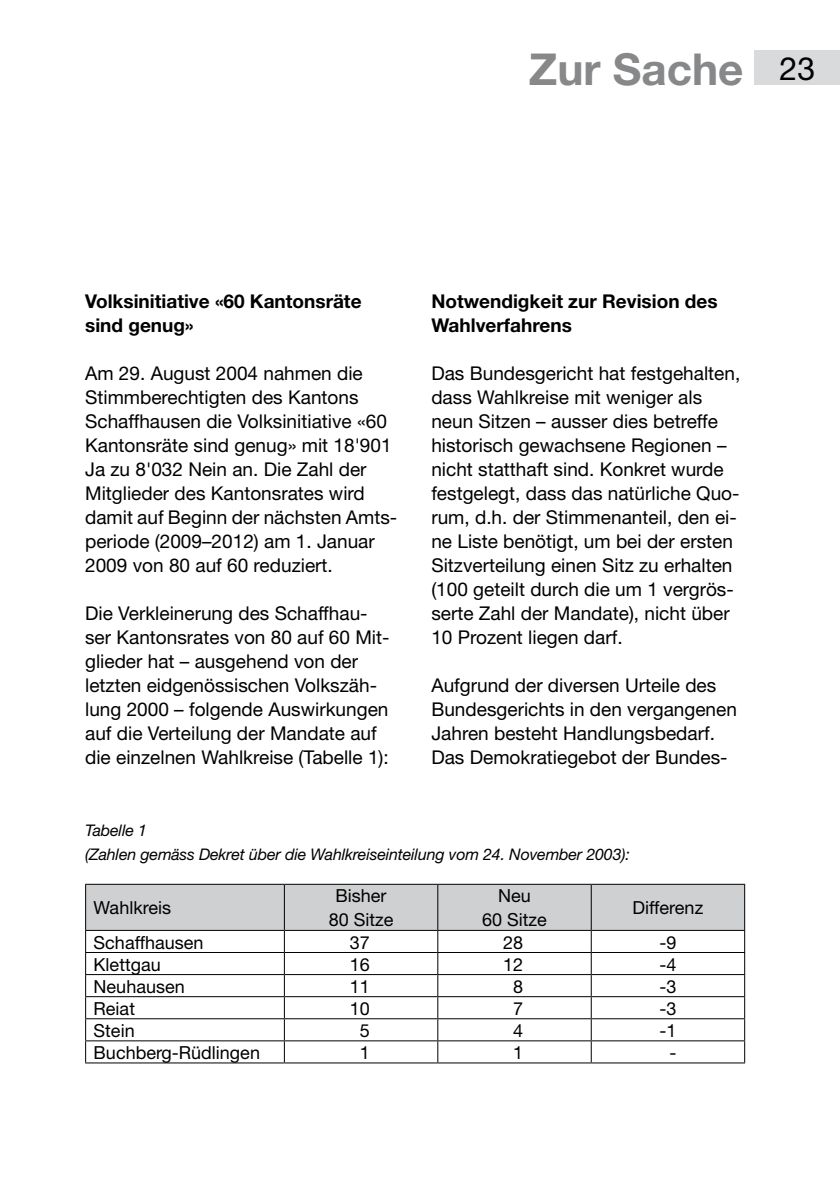
<style>
.page{position:relative;width:840px;height:1191px;background:#fff}
.page>*{position:absolute;margin:0;border:0;box-sizing:border-box;transform-origin:0 0}
.t1{font:700 44px "Helvetica Neue";color:#878889}
.t2{font:19px/24px "Helvetica Neue";color:#000}
.t3{font:700 19px/24px "Helvetica Neue";color:#000}
.t4{font:18px/24px "Helvetica Neue";color:#000;text-align:center}
.t5{font:italic 16px/24px "Helvetica Neue";letter-spacing:-.01em;color:#000}
.s1{font-weight:400;font-size:32px;color:#000}
</style>
<div class="page">
<div style="left:754px;top:51px;width:85px;height:34px;background:#d9dadb"></div>
<hr style="left:85px;top:883px;width:199px;height:1px;background:#000">
<hr style="left:284px;top:883px;width:153px;height:1px;background:#000">
<hr style="left:437px;top:883px;width:154px;height:1px;background:#000">
<hr style="left:591px;top:883px;width:153px;height:1px;background:#000">
<svg style="left:85px;top:884px;width:659px;height:178px"></svg>
<hr style="left:85px;top:1062px;width:199px;height:1px;background:#000">
<hr style="left:284px;top:1062px;width:153px;height:1px;background:#000">
<hr style="left:437px;top:1062px;width:154px;height:1px;background:#000">
<hr style="left:591px;top:1062px;width:153px;height:1px;background:#000">
<h1 class="t1" style="left:528px;top:42px;width:288px">Zur Sache <span class="s1">23</span></h1>
<p class="t3" style="left:85px;top:288px;width:278px">Volksinitiative «60 Kantonsräte sind genug»</p>
<p class="t2" style="left:85px;top:360px;width:313px">Am 29. August 2004 nahmen die<br>Stimmberechtigten des Kantons<br>Schaffhausen die Volksinitiative «60<br>Kantonsräte sind genug» mit 18'901<br>Ja zu 8'032 Nein an. Die Zahl der<br>Mitglieder des Kantonsrates wird damit auf Beginn der nächsten Amts&shy;periode (2009–2012) am 1. Januar<br>2009 von 80 auf 60 reduziert.</p>
<p class="t2" style="left:85px;top:600px;width:306px">Die Verkleinerung des Schaffhau&shy;ser Kantonsrates von 80 auf 60 Mit&shy;glieder hat – ausgehend von der letzten eidgenössischen Volkszäh&shy;lung 2000 – folgende Auswirkungen auf die Verteilung der Mandate auf die einzelnen Wahlkreise (Tabelle 1):</p>
<p class="t3" style="left:431px;top:288px;width:288px">Notwendigkeit zur Revision des<br>Wahlverfahrens</p>
<p class="t2" style="left:431px;top:360px;width:310px">Das Bundesgericht hat festgehalten, dass Wahlkreise mit weniger als neun Sitzen – ausser dies betreffe historisch gewachsene Regionen – nicht statthaft sind. Konkret wurde festgelegt, dass das natürliche Quo&shy;rum, d.h. der Stimmenanteil, den ei&shy;ne Liste benötigt, um bei der ersten Sitzverteilung einen Sitz zu erhalten (100 geteilt durch die um 1 vergrös&shy;serte Zahl der Mandate), nicht über 10 Prozent liegen darf.</p>
<p class="t2" style="left:431px;top:672px;width:307px">Aufgrund der diversen Urteile des Bundesgerichts in den vergangenen Jahren besteht Handlungsbedarf.<br>Das Demokratiegebot der Bundes-</p>
<p class="t5" style="left:85px;top:818px;width:546px">Tabelle 1<br>(Zahlen gemäss Dekret über die Wahlkreiseinteilung vom 24. November 2003):</p>
<p class="t4" style="left:94px;top:895px;width:79px">Wahlkreis</p>
<p class="t4" style="left:328px;top:883px;width:66px">Bisher<br>80 Sitze</p>
<p class="t4" style="left:482px;top:883px;width:66px">Neu<br>60 Sitze</p>
<p class="t4" style="left:632px;top:895px;width:72px">Differenz</p>
<p class="t4" style="left:94px;top:930px;width:111px">Schaffhausen</p>
<p class="t4" style="left:349px;top:930px;width:22px">37</p>
<p class="t4" style="left:503px;top:930px;width:22px">28</p>
<p class="t4" style="left:659px;top:930px;width:19px">-9</p>
<p class="t4" style="left:94px;top:952px;width:69px">Klettgau</p>
<p class="t4" style="left:349px;top:952px;width:22px">16</p>
<p class="t4" style="left:503px;top:952px;width:22px">12</p>
<p class="t4" style="left:659px;top:952px;width:19px">-4</p>
<p class="t4" style="left:94px;top:974px;width:93px">Neuhausen</p>
<p class="t4" style="left:349px;top:974px;width:22px">11</p>
<p class="t4" style="left:513px;top:974px;width:12px">8</p>
<p class="t4" style="left:659px;top:974px;width:19px">-3</p>
<p class="t4" style="left:94px;top:996px;width:43px">Reiat</p>
<p class="t4" style="left:349px;top:996px;width:22px">10</p>
<p class="t4" style="left:513px;top:996px;width:12px">7</p>
<p class="t4" style="left:659px;top:996px;width:19px">-3</p>
<p class="t4" style="left:94px;top:1018px;width:43px">Stein</p>
<p class="t4" style="left:359px;top:1018px;width:12px">5</p>
<p class="t4" style="left:513px;top:1018px;width:12px">4</p>
<p class="t4" style="left:659px;top:1018px;width:19px">-1</p>
<p class="t4" style="left:94px;top:1040px;width:168px">Buchberg-Rüdlingen</p>
<p class="t4" style="left:359px;top:1040px;width:12px">1</p>
<p class="t4" style="left:513px;top:1040px;width:12px">1</p>
<p class="t4" style="left:669px;top:1040px;width:9px">-</p>
</div>
